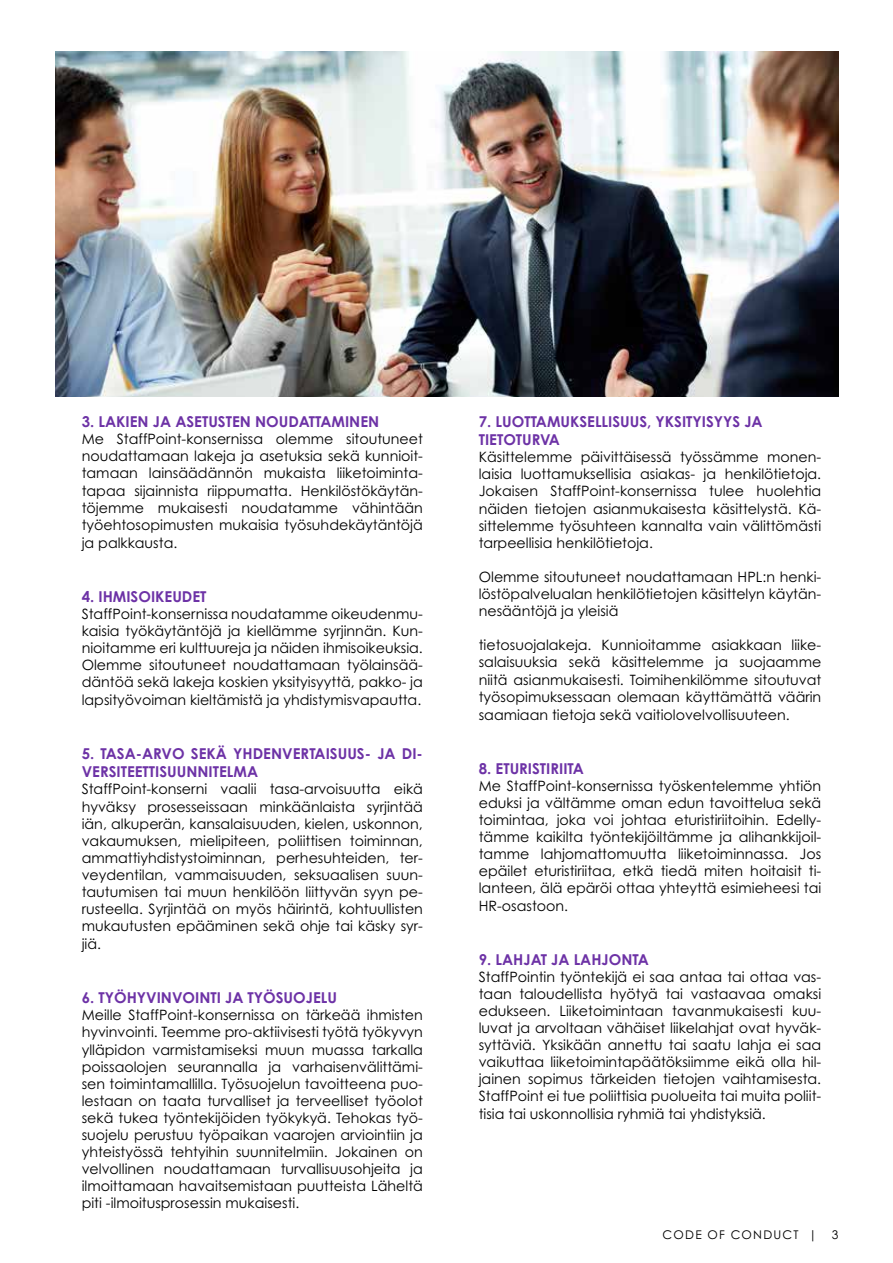
<style>
.page{position:relative;width:893px;height:1263px;background:#fff}
.page>*{position:absolute;margin:0;border:0;box-sizing:border-box;transform-origin:0 0}
.t1{font:700 15px/18px "Century Gothic Std";color:#6d32a6}
.t2{font:14.25px/17.2px "Century Gothic Std";color:#000;text-align:justify}
.t3{font:12px "Century Gothic Std";letter-spacing:.1em;color:#000}
</style>
<div class="page">
<img style="left:55px;top:52px;width:783px;height:344px">
<p class="t1" style="left:82px;top:412px;width:299px">3. LAKIEN JA ASETUSTEN NOUDATTAMINEN</p>
<p class="t2" style="left:82px;top:430px;width:343px">Me StaffPoint-konsernissa olemme sitoutuneet noudattamaan lakeja ja asetuksia sekä kunnioit&shy;tamaan lainsäädännön mukaista liiketoiminta&shy;tapaa sijainnista riippumatta. Henkilöstökäytän&shy;töjemme mukaisesti noudatamme vähintään työehtosopimusten mukaisia työsuhdekäytäntöjä ja palkkausta.</p>
<p class="t1" style="left:82px;top:587px;width:126px">4. IHMISOIKEUDET</p>
<p class="t2" style="left:82px;top:605px;width:343px">StaffPoint-konsernissa noudatamme oikeudenmu&shy;kaisia työkäytäntöjä ja kiellämme syrjinnän. Kun&shy;nioitamme eri kulttuureja ja näiden ihmisoikeuksia.<br>Olemme sitoutuneet noudattamaan työlainsää&shy;däntöä sekä lakeja koskien yksityisyyttä, pakko- ja lapsityövoiman kieltämistä ja yhdistymisvapautta.</p>
<p class="t1" style="left:82px;top:744px;width:343px">5. TASA-ARVO SEKÄ YHDENVERTAISUUS- JA DI-<br>VERSITEETTISUUNNITELMA</p>
<p class="t2" style="left:82px;top:780px;width:343px">StaffPoint-konserni vaalii tasa-arvoisuutta eikä hyväksy prosesseissaan minkäänlaista syrjintää iän, alkuperän, kansalaisuuden, kielen, uskonnon, vakaumuksen, mielipiteen, poliittisen toiminnan, ammattiyhdistystoiminnan, perhesuhteiden, ter&shy;veydentilan, vammaisuuden, seksuaalisen suun&shy;tautumisen tai muun henkilöön liittyvän syyn pe&shy;rusteella. Syrjintää on myös häirintä, kohtuullisten mukautusten epääminen sekä ohje tai käsky syr&shy;jiä.</p>
<p class="t1" style="left:82px;top:988px;width:257px">6. TYÖHYVINVOINTI JA TYÖSUOJELU</p>
<p class="t2" style="left:82px;top:1006px;width:343px">Meille StaffPoint-konsernissa on tärkeää ihmisten hyvinvointi. Teemme pro-aktiivisesti työtä työkyvyn ylläpidon varmistamiseksi muun muassa tarkalla poissaolojen seurannalla ja varhaisenvälittämi&shy;sen toimintamallilla. Työsuojelun tavoitteena puo&shy;lestaan on taata turvalliset ja terveelliset työolot sekä tukea työntekijöiden työkykyä. Tehokas työ&shy;suojelu perustuu työpaikan vaarojen arviointiin ja yhteistyössä tehtyihin suunnitelmiin. Jokainen on velvollinen noudattamaan turvallisuusohjeita ja ilmoittamaan havaitsemistaan puutteista Läheltä piti -ilmoitusprosessin mukaisesti.</p>
<p class="t1" style="left:479px;top:412px;width:285px">7. LUOTTAMUKSELLISUUS, YKSITYISYYS JA<br>TIETOTURVA</p>
<p class="t2" style="left:479px;top:448px;width:344px">Käsittelemme päivittäisessä työssämme monen&shy;laisia luottamuksellisia asiakas- ja henkilötietoja.<br>Jokaisen StaffPoint-konsernissa tulee huolehtia näiden tietojen asianmukaisesta käsittelystä. Kä&shy;sittelemme työsuhteen kannalta vain välittömästi tarpeellisia henkilötietoja.</p>
<p class="t2" style="left:479px;top:568px;width:344px">Olemme sitoutuneet noudattamaan HPL:n henki&shy;löstöpalvelualan henkilötietojen käsittelyn käytän&shy;nesääntöjä ja yleisiä</p>
<p class="t2" style="left:479px;top:636px;width:344px">tietosuojalakeja. Kunnioitamme asiakkaan liike&shy;salaisuuksia sekä käsittelemme ja suojaamme niitä asianmukaisesti. Toimihenkilömme sitoutuvat työsopimuksessaan olemaan käyttämättä väärin saamiaan tietoja sekä vaitiolovelvollisuuteen.</p>
<p class="t1" style="left:479px;top:759px;width:107px">8. ETURISTIRIITA</p>
<p class="t2" style="left:479px;top:777px;width:344px">Me StaffPoint-konsernissa työskentelemme yhtiön eduksi ja vältämme oman edun tavoittelua sekä toimintaa, joka voi johtaa eturistiriitoihin. Edelly&shy;tämme kaikilta työntekijöiltämme ja alihankkijoil&shy;tamme lahjomattomuutta liiketoiminnassa. Jos epäilet eturistiriitaa, etkä tiedä miten hoitaisit ti&shy;lanteen, älä epäröi ottaa yhteyttä esimieheesi tai HR-osastoon.</p>
<p class="t1" style="left:479px;top:950px;width:172px">9. LAHJAT JA LAHJONTA</p>
<p class="t2" style="left:479px;top:968px;width:344px">StaffPointin työntekijä ei saa antaa tai ottaa vas&shy;taan taloudellista hyötyä tai vastaavaa omaksi edukseen. Liiketoimintaan tavanmukaisesti kuu&shy;luvat ja arvoltaan vähäiset liikelahjat ovat hyväk&shy;syttäviä. Yksikään annettu tai saatu lahja ei saa vaikuttaa liiketoimintapäätöksiimme eikä olla hil&shy;jainen sopimus tärkeiden tietojen vaihtamisesta.<br>StaffPoint ei tue poliittisia puolueita tai muita poliit&shy;tisia tai uskonnollisia ryhmiä tai yhdistyksiä.</p>
<p class="t3" style="left:663px;top:1227px;width:177px">CODE OF CONDUCT | 3</p>
</div>
